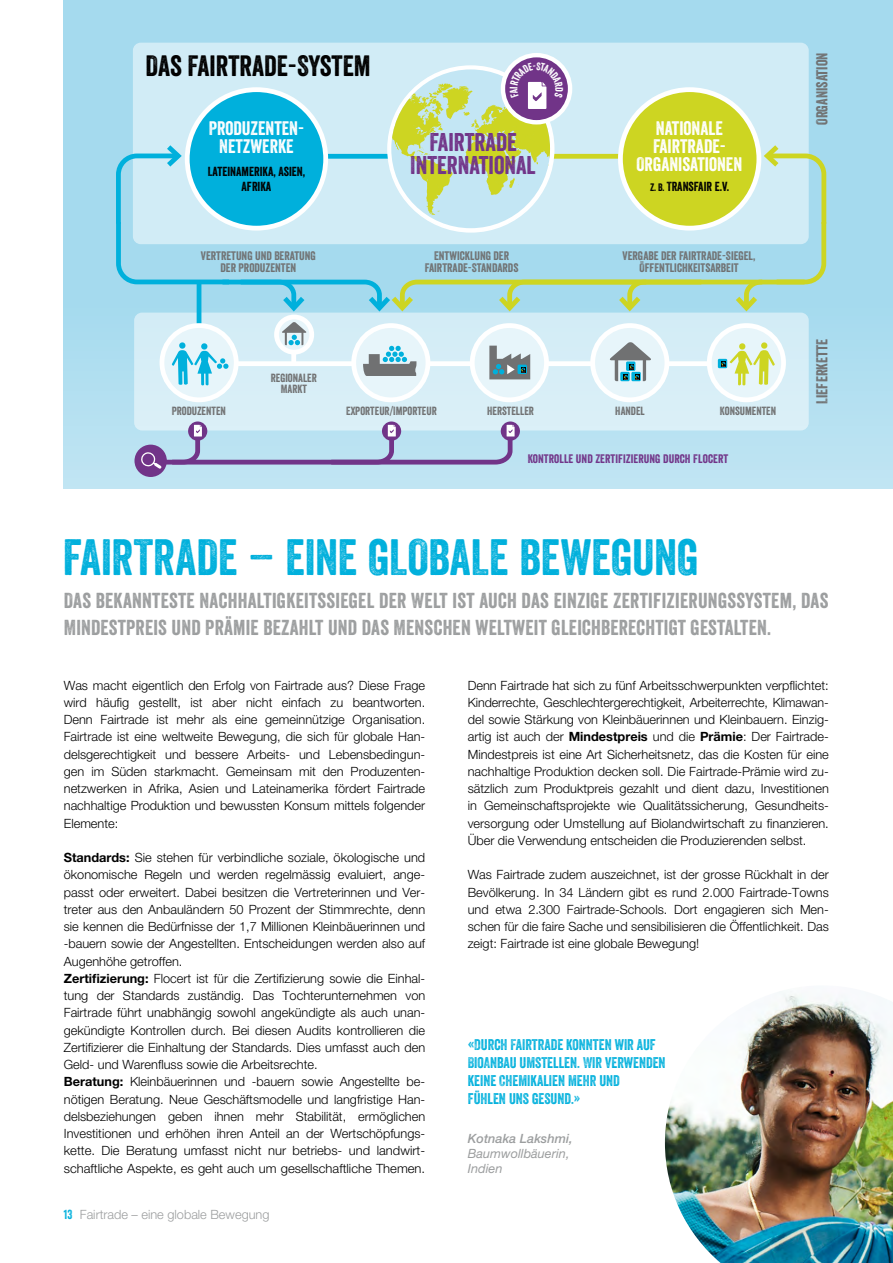
<style>
.page{position:relative;width:893px;height:1263px;background:#fff}
.page>*{position:absolute;margin:0;border:0;box-sizing:border-box;transform-origin:0 0}
.t1{font:49.5px "Veneer";color:#00b0dc}
.t2{font:28.5px "Veneer";color:#000}
.t3{font:24.9px/23.5px "Veneer";color:#713488;text-align:center}
.t4{font:21px/27px "Veneer";letter-spacing:.01em;color:#9c9e9f}
.t5{font:19.05px/18px "Veneer";color:#fff;text-align:center}
.t6{font:15.3px "Veneer";color:#707172}
.t7{font:15px/18px "Veneer Two";color:#00b0dc}
.t8{font:300 12.75px/17.2px "Helvetica Neue";color:#000;text-align:justify}
.t9{font:12.75px/15px "Veneer";color:#000;text-align:center}
.t10{font:300 12.75px "Helvetica Neue";color:#9c9e9f}
.t11{font:italic 12.75px/15px "Helvetica Neue LT Std";color:#9c9e9f}
.t12{font:italic 500 12.75px "Helvetica Neue LT Std";color:#9c9e9f}
.t13{font:12px/12.5px "Veneer";color:#707172;text-align:center}
.t14{font:12px "Veneer";letter-spacing:.005em;color:#713488}
.t15{font:11.55px/11.6px "Veneer";color:#707172;text-align:center}
.s1{font-size:10.5px}
.s2{font-weight:700}
.s3{font-family:"Veneer";font-weight:400;color:#00b0dc}
</style>
<div class="page">
<svg style="left:64px;top:0;width:829px;height:489px;background:#adddef"></svg>
<div style="left:134px;top:313px;width:675px;height:117px;background:#d8eef7;border-radius:8px"></div>
<div style="left:133px;top:43px;width:676px;height:201px;background:#d1ecf6;border-radius:8px"></div>
<div style="left:234px;top:361px;width:120px;height:5px;background:#fff"></div>
<div style="left:291px;top:352px;width:5px;height:12px;background:#fff"></div>
<div style="left:428px;top:361px;width:44px;height:5px;background:#fff"></div>
<div style="left:546px;top:361px;width:46px;height:5px;background:#fff"></div>
<div style="left:667px;top:361px;width:44px;height:5px;background:#fff"></div>
<hr style="left:197px;top:282px;width:4px;height:49px;background:#00b0dc">
<div style="left:354px;top:326px;width:74px;height:74px;background:#e7f5fa;border-radius:50%"></div>
<div style="left:351px;top:323px;width:79px;height:79px;border:5px solid #fff;border-radius:50%"></div>
<svg style="left:363px;top:346px;width:53px;height:30px"></svg>
<svg style="left:277px;top:317px;width:35px;height:35px"></svg>
<div style="left:274px;top:315px;width:40px;height:40px;border:5px solid #fff;border-radius:50%"></div>
<svg style="left:282px;top:322px;width:25px;height:29px"></svg>
<div style="left:472px;top:326px;width:74px;height:74px;background:#e7f5fa;border-radius:50%"></div>
<div style="left:470px;top:323px;width:79px;height:79px;border:5px solid #fff;border-radius:50%"></div>
<svg style="left:489px;top:346px;width:41px;height:34px"></svg>
<div style="left:593px;top:326px;width:74px;height:74px;background:#e7f5fa;border-radius:50%"></div>
<div style="left:590px;top:323px;width:79px;height:79px;border:5px solid #fff;border-radius:50%"></div>
<svg style="left:610px;top:342px;width:41px;height:39px"></svg>
<svg style="left:162px;top:326px;width:74px;height:74px;fill:#e7f5fa"></svg>
<div style="left:160px;top:323px;width:79px;height:79px;border:5px solid #fff;border-radius:50%"></div>
<svg style="left:172px;top:342px;width:56px;height:43px"></svg>
<svg style="left:709px;top:326px;width:74px;height:74px;fill:#e7f5fa"></svg>
<div style="left:707px;top:323px;width:79px;height:79px;border:5px solid #fff;border-radius:50%"></div>
<div style="left:718px;top:359px;width:9px;height:9px;background:#00b0dc"></div>
<svg style="left:721px;top:342px;width:54px;height:43px"></svg>
<div style="left:134px;top:445px;width:33px;height:32px;background:#713488;border-radius:50%"></div>
<svg style="left:140px;top:421px;width:380px;height:48px"></svg>
<svg style="left:503px;top:55px;width:67px;height:67px"></svg>
<div style="left:501px;top:53px;width:71px;height:71px;border:4px solid #fff;border-radius:50%"></div>
<img style="left:665px;top:991px;width:228px;height:272px">
<svg style="left:114px;top:62px;width:715px;height:253px"></svg>
<h2 class="t2" style="left:146px;top:48px;width:227px">DAS FAIRTRADE-SYSTEM</h2>
<h3 class="t5" style="left:209px;top:119px;width:97px">PRODUZENTEN-<br>NETZWERKE</h3>
<p class="t9" style="left:208px;top:164px;width:99px">LATEINAMERIKA, ASIEN,<br>AFRIKA</p>
<p class="t13" style="left:201px;top:249px;width:116px">VERTRETUNG UND BERATUNG<br>DER PRODUZENTEN</p>
<p class="t15" style="left:271px;top:372px;width:48px">REGIONALER<br>MARKT</p>
<h3 class="t3" style="left:410px;top:130px;width:127px">FAIRTRADE<br>INTERNATIONAL</h3>
<h3 class="t5" style="left:637px;top:119px;width:107px">NATIONALE<br>FAIRTRADE-<br>ORGANISATIONEN</h3>
<p class="t9" style="left:650px;top:179px;width:81px"><span class="s1">Z. B.</span> TRANSFAIR E.V.</p>
<p class="t13" style="left:425px;top:249px;width:95px">ENTWICKLUNG DER<br>FAIRTRADE-STANDARDS</p>
<p class="t13" style="left:623px;top:249px;width:134px">VERGABE DER FAIRTRADE-SIEGEL,<br>ÖFFENTLICHKEITSARBEIT</p>
<p class="t15" style="left:172px;top:405px;width:56px">PRODUZENTEN</p>
<p class="t15" style="left:346px;top:405px;width:92px">EXPORTEUR/IMPORTEUR</p>
<p class="t15" style="left:487px;top:405px;width:48px">HERSTELLER</p>
<p class="t15" style="left:615px;top:405px;width:31px">HANDEL</p>
<p class="t15" style="left:720px;top:405px;width:58px">KONSUMENTEN</p>
<p class="t14" style="left:528px;top:452px;width:202px">KONTROLLE UND ZERTIFIZIERUNG DURCH FLOCERT</p>
<h1 class="t1" style="left:63px;top:527px;width:638px">FAIRTRADE – EINE GLOBALE BEWEGUNG</h1>
<p class="t6" style="left:813px;top:125px;width:74px;rotate:-90deg">ORGANISATION</p>
<p class="t6" style="left:813px;top:404px;width:66px;rotate:-90deg">LIEFERKETTE</p>
<h3 class="t4" style="left:64px;top:587px;width:766px">DAS BEKANNTESTE NACHHALTIGKEITSSIEGEL DER WELT IST AUCH DAS EINZIGE ZERTIFIZIERUNGSSYSTEM, DAS<br>MINDESTPREIS UND PRÄMIE BEZAHLT UND DAS MENSCHEN WELTWEIT GLEICHBERECHTIGT GESTALTEN.</h3>
<p class="t8" style="left:64px;top:676px;width:363px">Was macht eigentlich den Erfolg von Fairtrade aus? Diese Frage wird häufig gestellt, ist aber nicht einfach zu beantworten.<br>Denn Fairtrade ist mehr als eine gemeinnützige Organisation.<br>Fairtrade ist eine weltweite Bewegung, die sich für globale Han&shy;delsgerechtigkeit und bessere Arbeits- und Lebensbedingun&shy;gen im Süden starkmacht. Gemeinsam mit den Produzenten&shy;netzwerken in Afrika, Asien und Lateinamerika fördert Fairtrade nachhaltige Produktion und bewussten Konsum mittels folgender Elemente:</p>
<p class="t8" style="left:64px;top:849px;width:363px;text-align:left"><span class="s2">Standards:</span> Sie stehen für verbindliche soziale, ökologische und ökonomische Regeln und werden regelmässig evaluiert, ange&shy;passt oder erweitert. Dabei besitzen die Vertreterinnen und Ver&shy;treter aus den Anbauländern 50 Prozent der Stimmrechte, denn sie kennen die Bedürfnisse der 1,7 Millionen Kleinbäuerinnen und -bauern sowie der Angestellten. Entscheidungen werden also auf Augenhöhe getroffen.<br><span class="s2">Zertifizierung:</span> Flocert ist für die Zertifizierung sowie die Einhal&shy;tung der Standards zuständig. Das Tochterunternehmen von Fairtrade führt unabhängig sowohl angekündigte als auch unan&shy;gekündigte Kontrollen durch. Bei diesen Audits kontrollieren die Zertifizierer die Einhaltung der Standards. Dies umfasst auch den Geld- und Warenfluss sowie die Arbeitsrechte.<br><span class="s2">Beratung:</span> Kleinbäuerinnen und -bauern sowie Angestellte be&shy;nötigen Beratung. Neue Geschäftsmodelle und langfristige Han&shy;delsbeziehungen geben ihnen mehr Stabilität, ermöglichen Investitionen und erhöhen ihren Anteil an der Wertschöpfungs&shy;kette. Die Beratung umfasst nicht nur betriebs- und landwirt&shy;schaftliche Aspekte, es geht auch um gesellschaftliche Themen.</p>
<p class="t10" style="left:64px;top:1207px;width:207px"><span class="s3">13</span> Fairtrade – eine globale Bewegung</p>
<p class="t8" style="left:468px;top:676px;width:363px;text-align:left">Denn Fairtrade hat sich zu fünf Arbeitsschwerpunkten verpflichtet:<br>Kinderrechte, Geschlechtergerechtigkeit, Arbeiterrechte, Klimawan&shy;del sowie Stärkung von Kleinbäuerinnen und Kleinbauern. Einzig&shy;artig ist auch der <span class="s2">Mindestpreis</span> und die <span class="s2">Prämie</span>: Der Fairtrade-Mindestpreis ist eine Art Sicherheitsnetz, das die Kosten für eine nachhaltige Produktion decken soll. Die Fairtrade-Prämie wird zu&shy;sätzlich zum Produktpreis gezahlt und dient dazu, Investitionen in Gemeinschaftsprojekte wie Qualitätssicherung, Gesundheits&shy;versorgung oder Umstellung auf Biolandwirtschaft zu finanzieren.<br>Über die Verwendung entscheiden die Produzierenden selbst.</p>
<p class="t8" style="left:468px;top:866px;width:363px">Was Fairtrade zudem auszeichnet, ist der grosse Rückhalt in der Bevölkerung. In 34 Ländern gibt es rund 2.000 Fairtrade-Towns und etwa 2.300 Fairtrade-Schools. Dort engagieren sich Men&shy;schen für die faire Sache und sensibilisieren die Öffentlichkeit. Das zeigt: Fairtrade ist eine globale Bewegung!</p>
<p class="t7" style="left:468px;top:1035px;width:199px">«DURCH FAIRTRADE KONNTEN WIR AUF<br>BIOANBAU UMSTELLEN. WIR VERWENDEN<br>KEINE CHEMIKALIEN MEHR UND<br>FÜHLEN UNS GESUND.»</p>
<p class="t12" style="left:468px;top:1130px;width:106px">Kotnaka Lakshmi,</p>
<p class="t11" style="left:468px;top:1145px;width:103px">Baumwollbäuerin,<br>Indien</p>
</div>
